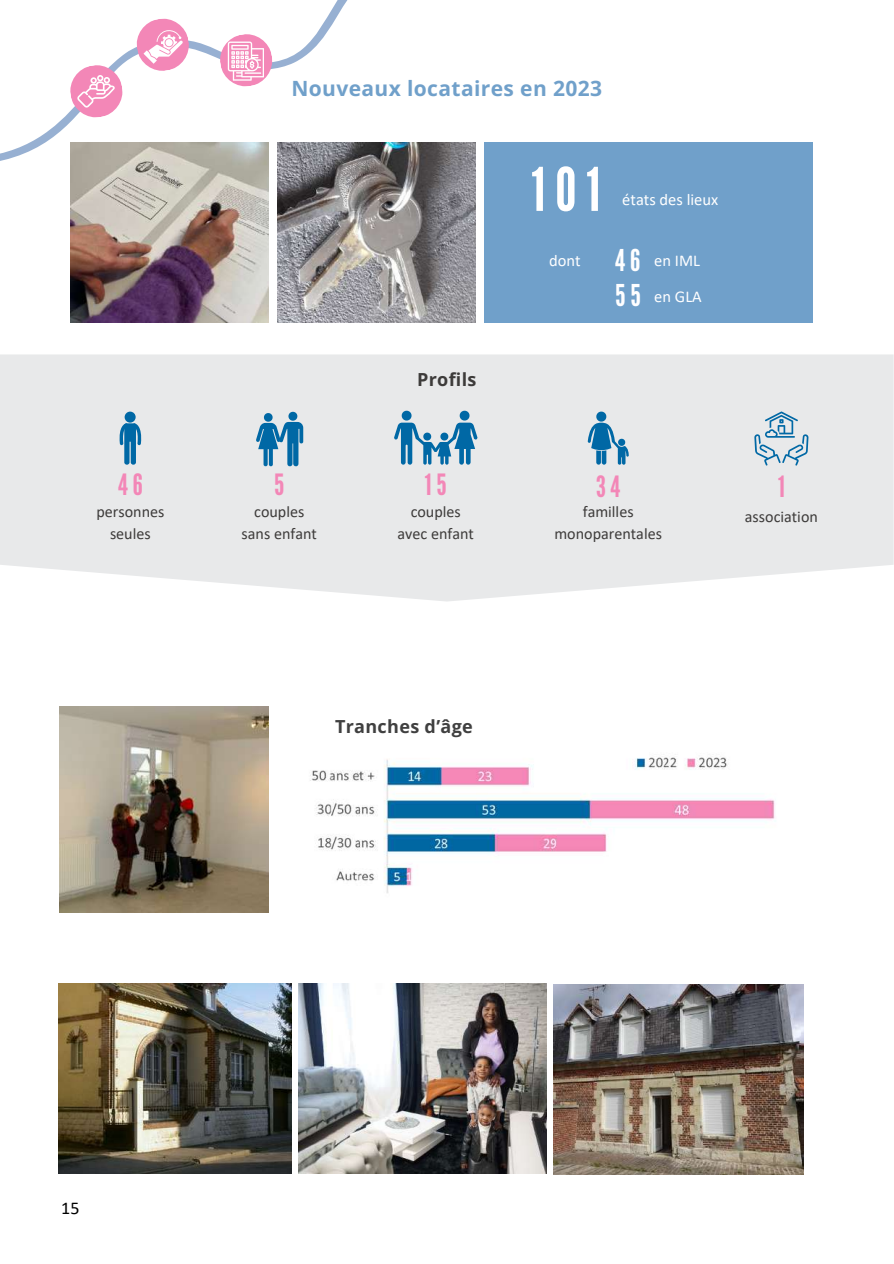
<style>
.page{position:relative;width:894px;height:1264px;background:#fff}
.page>*{position:absolute;margin:0;border:0;box-sizing:border-box;transform-origin:0 0}
.t1{font:60px "League Gothic";color:#fff}
.t2{font:30px/35.5px "League Gothic";color:#fefeff}
.t3{font:29.25px "League Gothic";color:#f387b7}
.t4{font:700 21px "Open Sans";letter-spacing:.02em;color:#70a0ca}
.t5{font:700 18px "Open Sans";letter-spacing:.02em;color:#404040}
.t6{font:700 18px "Open Sans";letter-spacing:.02em;color:#3d3b3a}
.t7{font:18px "Calibri";color:#000}
.t8{font:16.5px/35.7px "Calibri";color:#fefeff}
.t9{font:16.5px "Calibri";color:#fff}
.t10{font:16.05px/21.9px "Calibri";color:#3d3b3a;text-align:center}
</style>
<div class="page">
<img style="left:70px;top:210px;width:198px;height:113px">
<img style="left:277px;top:143px;width:198px;height:180px">
<img style="left:59px;top:706px;width:209px;height:206px">
<div style="left:484px;top:143px;width:328px;height:180px;background:#70a0ca"></div>
<svg style="left:0;top:354px;width:893px;height:247px;background:#e9eaeb"></svg>
<svg style="left:394px;top:411px;width:83px;height:54px;background:#87b3cd"></svg>
<svg style="left:118px;top:423px;width:25px;height:41px"></svg>
<div style="left:125px;top:411px;width:11px;height:11px;background:#0068a5;border-radius:50%"></div>
<svg style="left:255px;top:412px;width:48px;height:55px;background:#71a7c6"></svg>
<svg style="left:587px;top:411px;width:41px;height:53px;background:#85b2cc"></svg>
<svg style="left:754px;top:411px;width:54px;height:54px;background:#b7cedb"></svg>
<img style="left:59px;top:983px;width:233px;height:190px">
<img style="left:553px;top:984px;width:250px;height:190px">
<img style="left:298px;top:983px;width:248px;height:190px">
<img style="left:310px;top:757px;width:466px;height:136px">
<svg style="left:0;top:0;width:380px;height:210px"></svg>
<svg style="left:68px;top:63px;width:56px;height:56px"></svg>
<svg style="left:135px;top:17px;width:56px;height:56px"></svg>
<svg style="left:218px;top:32px;width:56px;height:56px"></svg>
<h3 class="t3" style="left:118px;top:468px;width:26px">46</h3>
<p class="t10" style="left:96px;top:502px;width:70px">personnes seules</p>
<h3 class="t4" style="left:291px;top:74px;width:312px">Nouveaux locataires en 2023</h3>
<p class="t6" style="left:417px;top:366px;width:61px">Profils</p>
<h1 class="t1" style="left:531px;top:155px;width:70px">101</h1>
<p class="t8" style="left:549px;top:244px;width:33px">dont</p>
<p class="t9" style="left:622px;top:193px;width:97px">états des lieux</p>
<h2 class="t2" style="left:615px;top:243px;width:27px">46<br>55</h2>
<p class="t8" style="left:654px;top:244px;width:49px">en IML en GLA</p>
<h3 class="t3" style="left:274px;top:468px;width:12px">5</h3>
<p class="t10" style="left:241px;top:502px;width:77px">couples sans enfant</p>
<h3 class="t3" style="left:425px;top:468px;width:23px">15</h3>
<p class="t10" style="left:397px;top:502px;width:78px">couples avec enfant</p>
<h3 class="t3" style="left:596px;top:469px;width:26px">34</h3>
<p class="t10" style="left:554px;top:502px;width:109px">familles monoparentales</p>
<h3 class="t3" style="left:777px;top:469px;width:8px">1</h3>
<p class="t10" style="left:744px;top:507px;width:74px">association</p>
<p class="t5" style="left:335px;top:714px;width:139px">Tranches d’âge</p>
<p class="t7" style="left:61px;top:1199px;width:20px">15</p>
</div>
